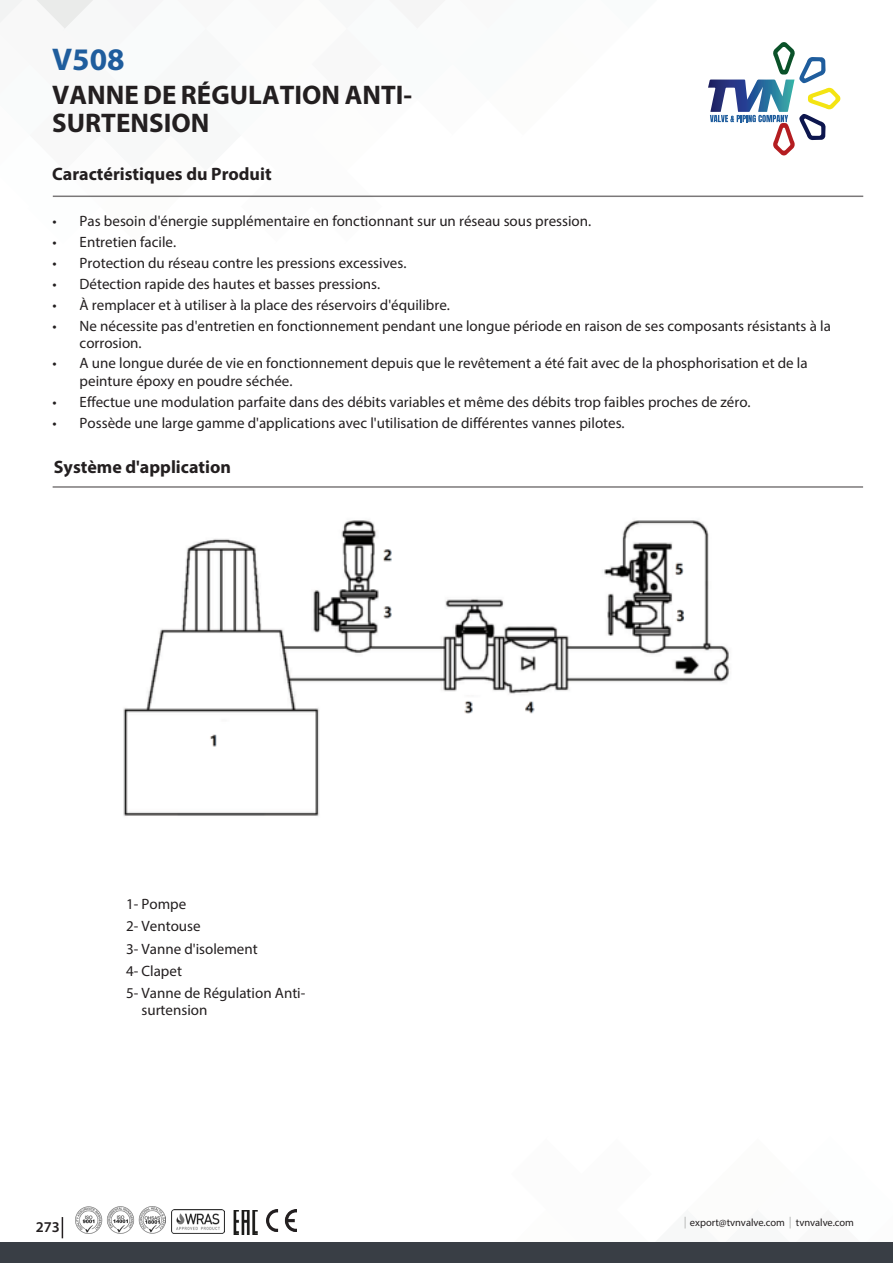
<style>
.page{position:relative;width:893px;height:1263px;background:#fff}
.page>*{position:absolute;margin:0;border:0;box-sizing:border-box;transform-origin:0 0}
.t1{font:700 31.5px "Myriad Pro";color:#1f5d9d}
.t2{font:700 27px/28.5px "Myriad Pro";color:#231f20}
.t3{font:700 18px "Myriad Pro";color:#231f20}
.t4{font:15px/22.4px "Myriad Pro";color:#231f20}
.t5{font:600 15px "Myriad Pro";color:#231f20}
.t6{font:10.5px "Myriad Pro";color:#231f20}
</style>
<div class="page">
<img style="left:222px;top:1233px;width:36px;height:1px">
<img style="left:233px;top:1211px;width:25px;height:22px">
<svg style="left:1px;top:0;width:698px;height:197px"></svg>
<div style="left:0;top:1242px;width:893px;height:21px;background:#393e45"></div>
<svg style="left:62px;top:1217px;width:1px;height:21px"></svg>
<svg style="left:708px;top:42px;width:132px;height:113px"></svg>
<hr style="left:53px;top:196px;width:810px;height:1px;background:#231f20">
<img style="left:75px;top:1206px;width:91px;height:27px">
<img style="left:171px;top:1209px;width:54px;height:24px">
<img style="left:266px;top:1209px;width:31px;height:22px">
<hr style="left:53px;top:486px;width:810px;height:2px;background:#231f20">
<img style="left:123px;top:520px;width:606px;height:296px">
<p class="t1" style="left:52px;top:39px;width:74px">V508</p>
<p class="t2" style="left:52px;top:80px;width:361px">VANNE DE RÉGULATION ANTI-<br>SURTENSION</p>
<p class="t3" style="left:52px;top:162px;width:221px">Caractéristiques du Produit</p>
<p class="t4" style="left:53px;top:210px;width:540px">• Pas besoin d'énergie supplémentaire en fonctionnant sur un réseau sous pression.</p>
<p class="t4" style="left:53px;top:231px;width:125px">• Entretien facile.</p>
<p class="t4" style="left:53px;top:252px;width:355px">• Protection du réseau contre les pressions excessives.</p>
<p class="t4" style="left:53px;top:273px;width:329px">• Détection rapide des hautes et basses pressions.</p>
<p class="t4" style="left:53px;top:294px;width:399px">• À remplacer et à utiliser à la place des réservoirs d'équilibre.</p>
<p class="t4" style="left:80px;top:317px;width:753px;line-height:17.4px;text-indent:-27px">• Ne nécessite pas d'entretien en fonctionnement pendant une longue période en raison de ses composants résistants à la corrosion.</p>
<p class="t4" style="left:80px;top:354px;width:730px;line-height:17.4px;text-indent:-27px">• A une longue durée de vie en fonctionnement depuis que le revêtement a été fait avec de la phosphorisation et de la peinture époxy en poudre séchée.</p>
<p class="t4" style="left:53px;top:390px;width:700px">• Effectue une modulation parfaite dans des débits variables et même des débits trop faibles proches de zéro.</p>
<p class="t4" style="left:53px;top:411px;width:574px">• Possède une large gamme d'applications avec l'utilisation de différentes vannes pilotes.</p>
<p class="t3" style="left:54px;top:456px;width:179px">Système d'application</p>
<p class="t4" style="left:126px;top:892px;width:181px">1- Pompe<br>2- Ventouse<br>3- Vanne d'isolement<br>4- Clapet<br>5- Vanne de Régulation Anti-</p>
<p class="t4" style="left:141px;top:998px;width:67px">surtension</p>
<p class="t5" style="left:36px;top:1218px;width:26px">273</p>
<p class="t6" style="left:690px;top:1216px;width:166px">export@tvnvalve.com tvnvalve.com</p>
</div>
